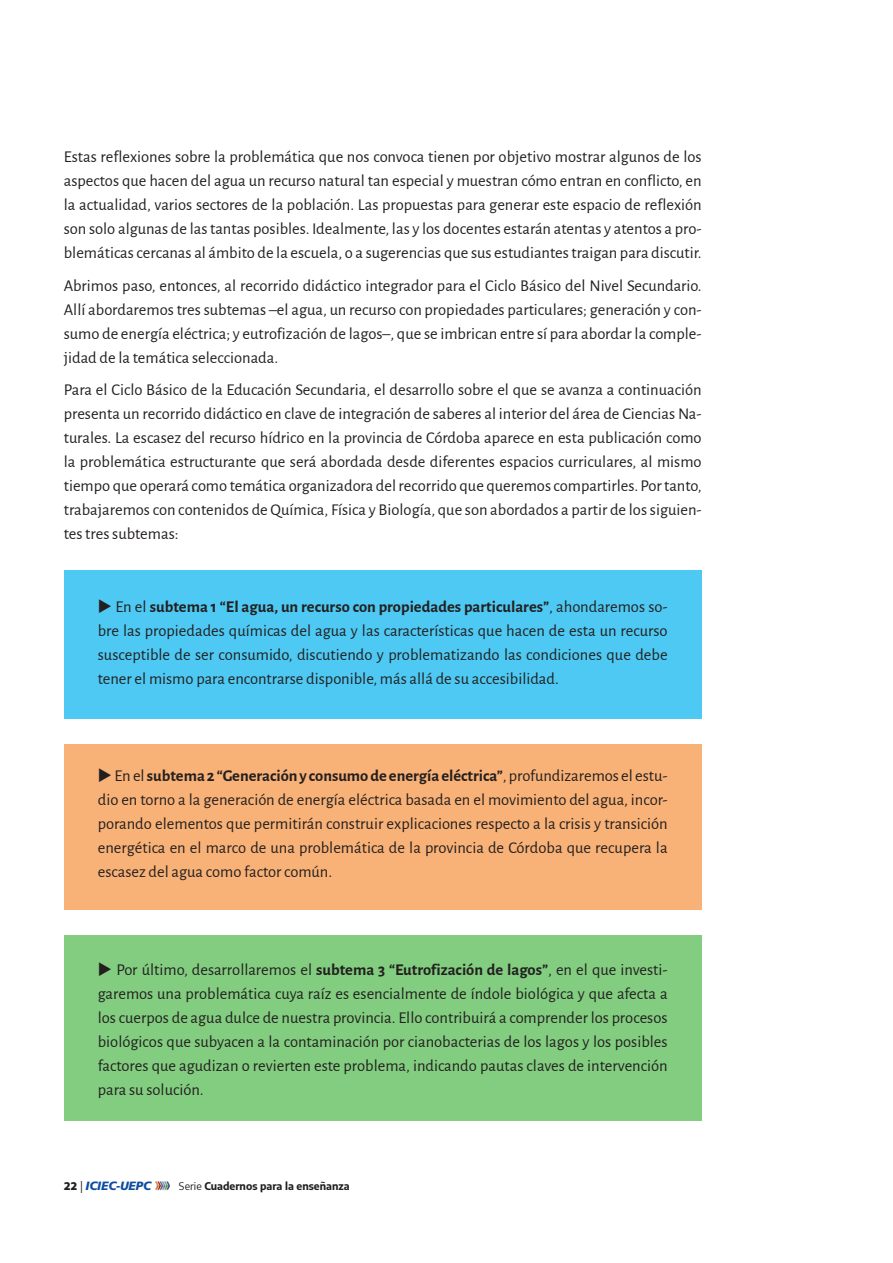
<style>
.page{position:relative;width:893px;height:1263px;background:#fff}
.page>*{position:absolute;margin:0;border:0;box-sizing:border-box;transform-origin:0 0}
.t1{font:16.5px/24px "Alegreya Sans";color:#231f20;text-align:justify}
.t2{font:italic 900 12px "Frutiger";letter-spacing:-.01em;color:#0d4da1}
.t3{font:700 10.5px "Encode Sans";color:#231f20}
.s1{font-weight:700}
.s2{font-family:"Myriad Pro";font-style:normal;color:#231f20}
.s3{font-family:"Myriad Pro";font-weight:400;font-style:normal;color:#231f20}
.s4{font-weight:400}
</style>
<div class="page">
<img style="left:156px;top:1181px;width:14px;height:10px">
<div style="left:64px;top:570px;width:638px;height:149px;background:#4dc9f3"></div>
<div style="left:64px;top:744px;width:638px;height:166px;background:#f8b176"></div>
<div style="left:64px;top:935px;width:638px;height:186px;background:#82cd7f"></div>
<p class="t1" style="left:64px;top:144px;width:639px">Estas reflexiones sobre la problemática que nos convoca tienen por objetivo mostrar algunos de los aspectos que hacen del agua un recurso natural tan especial y muestran cómo entran en conflicto, en la actualidad, varios sectores de la población. Las propuestas para generar este espacio de reflexión son solo algunas de las tantas posibles. Idealmente, las y los docentes estarán atentas y atentos a pro&shy;blemáticas cercanas al ámbito de la escuela, o a sugerencias que sus estudiantes traigan para discutir.</p>
<p class="t1" style="left:64px;top:272px;width:639px">Abrimos paso, entonces, al recorrido didáctico integrador para el Ciclo Básico del Nivel Secundario.<br>Allí abordaremos tres subtemas –el agua, un recurso con propiedades particulares; generación y con&shy;sumo de energía eléctrica; y eutrofización de lagos–, que se imbrican entre sí para abordar la comple&shy;jidad de la temática seleccionada.</p>
<p class="t1" style="left:64px;top:377px;width:639px">Para el Ciclo Básico de la Educación Secundaria, el desarrollo sobre el que se avanza a continuación presenta un recorrido didáctico en clave de integración de saberes al interior del área de Ciencias Na&shy;turales. La escasez del recurso hídrico en la provincia de Córdoba aparece en esta publicación como la problemática estructurante que será abordada desde diferentes espacios curriculares, al mismo tiempo que operará como temática organizadora del recorrido que queremos compartirles. Por tanto, trabajaremos con contenidos de Química, Física y Biología, que son abordados a partir de los siguien&shy;tes tres subtemas:</p>
<p class="t1" style="left:98px;top:593px;width:571px">◆ En el <span class="s1">subtema 1 “El agua, un recurso con propiedades particulares”</span>, ahondaremos so&shy;bre las propiedades químicas del agua y las características que hacen de esta un recurso susceptible de ser consumido, discutiendo y problematizando las condiciones que debe tener el mismo para encontrarse disponible, más allá de su accesibilidad.</p>
<p class="t1" style="left:98px;top:763px;width:571px">◆ En el <span class="s1">subtema 2 “Generación y consumo de energía eléctrica”</span>, profundizaremos el estu&shy;dio en torno a la generación de energía eléctrica basada en el movimiento del agua, incor&shy;porando elementos que permitirán construir explicaciones respecto a la crisis y transición energética en el marco de una problemática de la provincia de Córdoba que recupera la escasez del agua como factor común.</p>
<p class="t1" style="left:98px;top:957px;width:571px">◆ Por último, desarrollaremos el <span class="s1">subtema 3 “Eutrofización de lagos”</span>, en el que investi&shy;garemos una problemática cuya raíz es esencialmente de índole biológica y que afecta a los cuerpos de agua dulce de nuestra provincia. Ello contribuirá a comprender los procesos biológicos que subyacen a la contaminación por cianobacterias de los lagos y los posibles factores que agudizan o revierten este problema, indicando pautas claves de intervención para su solución.</p>
<p class="t2" style="left:64px;top:1178px;width:89px"><span class="s2">22</span> <span class="s3">|</span> ICIEC-UEPC</p>
<p class="t3" style="left:179px;top:1178px;width:172px"><span class="s4">Serie</span> Cuadernos para la enseñanza</p>
</div>
